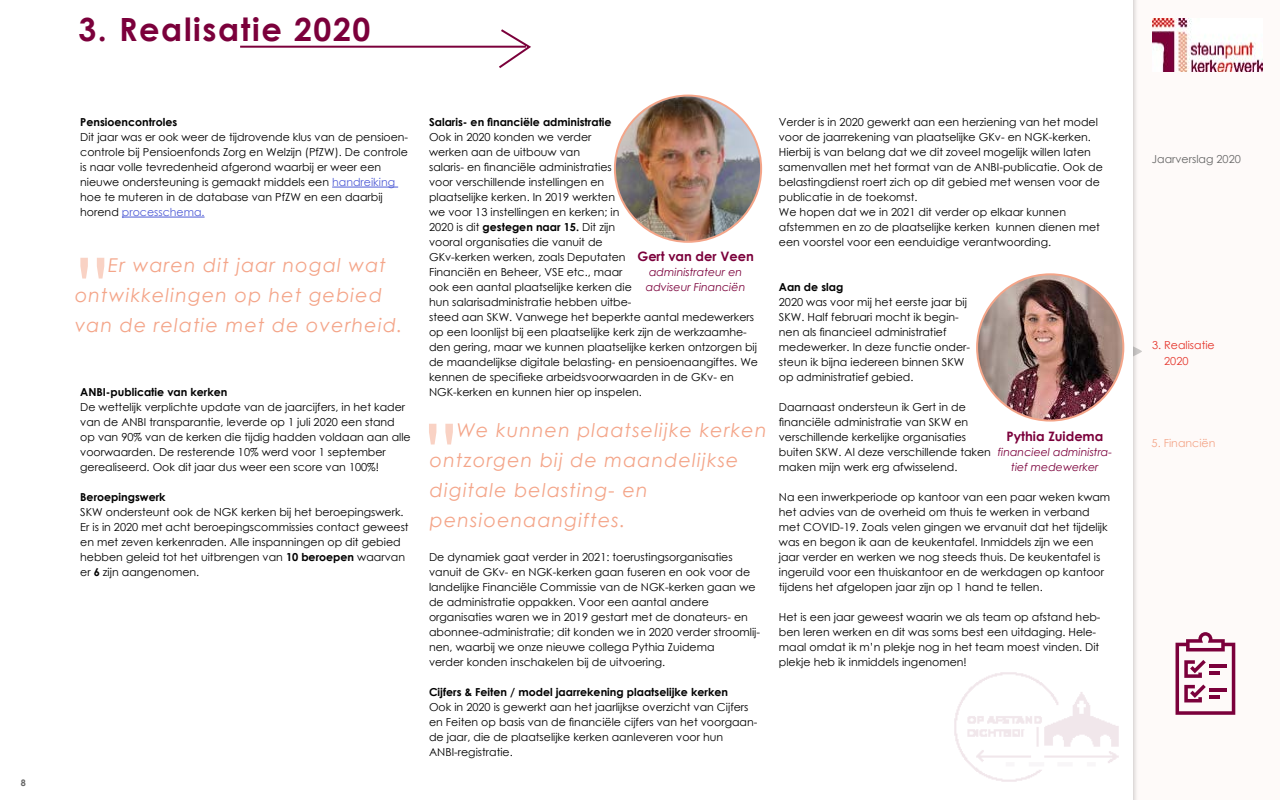
<style>
.page{position:relative;width:1280px;height:800px;background:#fff}
.page>*{position:absolute;margin:0;border:0;box-sizing:border-box;transform-origin:0 0}
.t1{font:70px "Rockwell";color:#f4a589}
.t2{font:700 32px "Century Gothic";letter-spacing:.05em;color:#7b003b}
.t3{font:italic 19px/30px "Century Gothic";letter-spacing:.06em;color:#f4a589}
.t4{font:700 13px "Century Gothic";color:#7b003b}
.t5{font:11px/15px "Century Gothic";color:#000}
.t6{font:700 11px "Century Gothic";color:#000}
.t7{font:italic 11px/15px "Century Gothic";color:#7b003b;text-align:center}
.t8{font:11px/16px "Century Gothic";color:#e5352c}
.t9{font:11px "Century Gothic";color:#666}
.t10{font:11px "Century Gothic";color:#f4a589}
.t11{font:700 9px "Century Gothic";color:#666}
.s1{color:#4f5cd6}
.s2{font-weight:700}
</style>
<div class="page">
<div style="left:1124px;top:0;width:156px;height:800px;background:#fefaf9"></div>
<img style="left:1152px;top:19px;width:111px;height:52px">
<svg style="left:1133px;top:346px;width:9px;height:10px"></svg>
<hr style="left:332px;top:187px;width:66px;height:1px;background:#4f5cd6">
<hr style="left:122px;top:217px;width:83px;height:1px;background:#4f5cd6">
<img style="left:977px;top:274px;width:146px;height:147px;border-radius:73px">
<img style="left:615px;top:96px;width:146px;height:146px;border-radius:73px">
<svg style="left:1176px;top:632px;width:59px;height:83px"></svg>
<hr style="left:1209px;top:688px;width:18px;height:4px;background:#7b003b">
<hr style="left:1209px;top:695px;width:10px;height:4px;background:#7b003b">
<svg style="left:240px;top:29px;width:291px;height:39px"></svg>
<img style="left:954px;top:672px;width:165px;height:110px">
<p class="t11" style="left:21px;top:776px;width:7px">8</p>
<h2 class="t2" style="left:78px;top:6px;width:294px">3. Realisatie 2020</h2>
<p class="t6" style="left:80px;top:114px;width:99px">Pensioencontroles</p>
<p class="t5" style="left:80px;top:129px;width:330px">Dit jaar was er ook weer de tijdrovende klus van de pensioen&shy;controle bij Pensioenfonds Zorg en Welzijn (PfZW). De controle is naar volle tevredenheid afgerond waarbij er weer een nieuwe ondersteuning is gemaakt middels een <span class="s1">handreiking </span>hoe te muteren in de database van PfZW en een daarbij horend <span class="s1">processchema.</span></p>
<h3 class="t3" style="left:75px;top:250px;width:329px;text-indent:33px">Er waren dit jaar nogal wat ontwikkelingen op het gebied van de relatie met de overheid.</h3>
<h1 class="t1" style="left:76px;top:241px;width:35px">''</h1>
<p class="t6" style="left:80px;top:384px;width:149px">ANBI-publicatie van kerken</p>
<p class="t5" style="left:80px;top:399px;width:332px">De wettelijk verplichte update van de jaarcijfers, in het kader van de ANBI transparantie, leverde op 1 juli 2020 een stand op van 90% van de kerken die tijdig hadden voldaan aan alle voorwaarden. De resterende 10% werd voor 1 september gerealiseerd. Ook dit jaar dus weer een score van 100%!</p>
<p class="t6" style="left:80px;top:489px;width:87px">Beroepingswerk</p>
<p class="t5" style="left:80px;top:504px;width:330px">SKW ondersteunt ook de NGK kerken bij het beroepingswerk.<br>Er is in 2020 met acht beroepingscommissies contact geweest en met zeven kerkenraden. Alle inspanningen op dit gebied hebben geleid tot het uitbrengen van <span class="s2">10 beroepen</span> waarvan er <span class="s2">6</span> zijn aangenomen.</p>
<p class="t6" style="left:429px;top:114px;width:184px">Salaris- en financiële administratie</p>
<p class="t5" style="left:429px;top:129px;width:330px">Ook in 2020 konden we verder<br>werken aan de uitbouw van<br>salaris- en financiële administraties<br>voor verschillende instellingen en<br>plaatselijke kerken. In 2019 werkten<br>we voor 13 instellingen en kerken; in<br>2020 is dit <span class="s2">gestegen naar 15.</span> Dit zijn<br>vooral organisaties die vanuit de<br>GKv-kerken werken, zoals Deputaten<br>Financiën en Beheer, VSE etc., maar<br>ook een aantal plaatselijke kerken die<br>hun salarisadministratie hebben uitbe-<br>steed aan SKW. Vanwege het beperkte aantal medewerkers op een loonlijst bij een plaatselijke kerk zijn de werkzaamhe&shy;den gering, maar we kunnen plaatselijke kerken ontzorgen bij de maandelijkse digitale belasting- en pensioenaangiftes. We kennen de specifieke arbeidsvoorwaarden in de GKv- en NGK-kerken en kunnen hier op inspelen.</p>
<p class="t4" style="left:637px;top:246px;width:118px">Gert van der Veen</p>
<p class="t7" style="left:646px;top:264px;width:101px;text-align:left">administrateur en adviseur Financiën</p>
<h3 class="t3" style="left:430px;top:415px;width:338px;text-indent:27px">We kunnen plaatselijke kerken ontzorgen bij de maandelijkse digitale belasting- en pensioenaangiftes.</h3>
<h1 class="t1" style="left:424px;top:407px;width:35px">''</h1>
<p class="t5" style="left:429px;top:549px;width:333px">De dynamiek gaat verder in 2021: toerustingsorganisaties vanuit de GKv- en NGK-kerken gaan fuseren en ook voor de landelijke Financiële Commissie van de NGK-kerken gaan we de administratie oppakken. Voor een aantal andere organisaties waren we in 2019 gestart met de donateurs- en abonnee-administratie; dit konden we in 2020 verder stroomlij&shy;nen, waarbij we onze nieuwe collega Pythia Zuidema<br>verder konden inschakelen bij de uitvoering.</p>
<p class="t6" style="left:429px;top:684px;width:300px">Cijfers &amp; Feiten / model jaarrekening plaatselijke kerken</p>
<p class="t5" style="left:429px;top:700px;width:330px">Ook in 2020 is gewerkt aan het jaarlijkse overzicht van Cijfers en Feiten op basis van de financiële cijfers van het voorgaan&shy;de jaar, die de plaatselijke kerken aanleveren voor hun ANBI-registratie.</p>
<p class="t5" style="left:779px;top:115px;width:326px">Verder is in 2020 gewerkt aan een herziening van het model voor de jaarrekening van plaatselijke GKv- en NGK-kerken.<br>Hierbij is van belang dat we dit zoveel mogelijk willen laten samenvallen met het format van de ANBI-publicatie. Ook de belastingdienst roert zich op dit gebied met wensen voor de publicatie in de toekomst.<br>We hopen dat we in 2021 dit verder op elkaar kunnen afstemmen en zo de plaatselijke kerken kunnen dienen met een voorstel voor een eenduidige verantwoording.</p>
<p class="t6" style="left:779px;top:279px;width:66px">Aan de slag</p>
<p class="t5" style="left:779px;top:295px;width:193px">2020 was voor mij het eerste jaar bij SKW. Half februari mocht ik begin&shy;nen als financieel administratief medewerker. In deze functie onder&shy;steun ik bijna iedereen binnen SKW op administratief gebied.</p>
<p class="t5" style="left:779px;top:400px;width:214px">Daarnaast ondersteun ik Gert in de financiële administratie van SKW en verschillende kerkelijke organisaties buiten SKW. Al deze verschillende taken maken mijn werk erg afwisselend.</p>
<p class="t5" style="left:779px;top:490px;width:333px">Na een inwerkperiode op kantoor van een paar weken kwam het advies van de overheid om thuis te werken in verband met COVID-19. Zoals velen gingen we ervanuit dat het tijdelijk was en begon ik aan de keukentafel. Inmiddels zijn we een jaar verder en werken we nog steeds thuis. De keukentafel is ingeruild voor een thuiskantoor en de werkdagen op kantoor tijdens het afgelopen jaar zijn op 1 hand te tellen.</p>
<p class="t5" style="left:779px;top:610px;width:323px">Het is een jaar geweest waarin we als team op afstand heb&shy;ben leren werken en dit was soms best een uitdaging. Hele&shy;maal omdat ik m’n plekje nog in het team moest vinden. Dit plekje heb ik inmiddels ingenomen!</p>
<p class="t4" style="left:1006px;top:426px;width:98px">Pythia Zuidema</p>
<p class="t7" style="left:998px;top:444px;width:116px">financieel administra&shy;tief medewerker</p>
<p class="t9" style="left:1152px;top:151px;width:91px">Jaarverslag 2020</p>
<p class="t8" style="left:1164px;top:337px;width:52px;text-indent:-12px">3. Realisatie<br>2020</p>
<p class="t10" style="left:1152px;top:435px;width:65px">5. Financiën</p>
</div>
